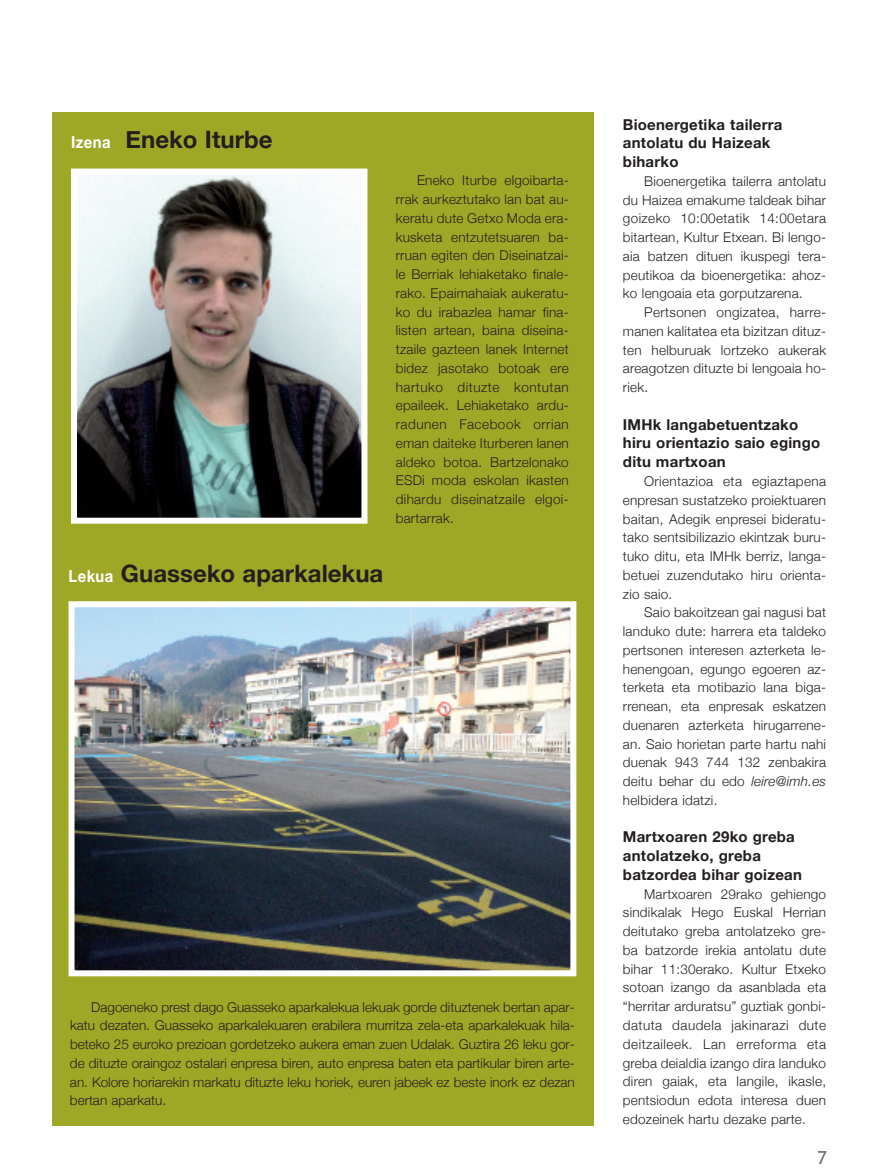
<style>
.page{position:relative;width:877px;height:1175px;background:#fff}
.page>*{position:absolute;margin:0;border:0;box-sizing:border-box;transform-origin:0 0}
.t1{font:700 24px "Helvetica Neue";color:#231f20}
.t2{font:18px "Trebuchet MS";color:#716c6b}
.t3{font:700 15px/18.8px "Helvetica Neue";letter-spacing:.015em;color:#231f20}
.t4{font:300 13.5px/18.8px "Helvetica Neue";letter-spacing:.015em;color:#231f20;text-align:justify}
.s1{font-size:16.5px;color:#fff}
.s2{font-style:italic}
</style>
<div class="page">
<div style="left:52px;top:112px;width:541px;height:1013px;background:#9fa727"></div>
<img style="left:78px;top:175px;width:282px;height:341px">
<div style="left:71px;top:168px;width:296px;height:355px;border:6px solid #fff"></div>
<img style="left:76px;top:608px;width:493px;height:361px">
<div style="left:69px;top:601px;width:507px;height:375px;border:6px solid #fff"></div>
<h1 class="t1" style="left:71px;top:124px;width:203px"><span class="s1">Izena</span> Eneko Iturbe</h1>
<p class="t4" style="left:396px;top:171px;width:175px;text-indent:21px">Eneko Iturbe elgoibarta&shy;rrak aurkeztutako lan bat au&shy;keratu dute Getxo Moda era&shy;kusketa entzutetsuaren ba&shy;rruan egiten den Diseinatzai&shy;le Berriak lehiaketako finale&shy;rako. Epaimahaiak aukeratu&shy;ko du irabazlea hamar fina&shy;listen artean, baina diseina&shy;tzaile gazteen lanek Internet bidez jasotako botoak ere hartuko dituzte kontutan epaileek. Lehiaketako ardu&shy;radunen Facebook orrian eman daiteke Iturberen lanen aldeko botoa. Bartzelonako ESDi moda eskolan ikasten dihardu diseinatzaile elgoi&shy;bartarrak.</p>
<h1 class="t1" style="left:69px;top:558px;width:316px"><span class="s1">Lekua</span> Guasseko aparkalekua</h1>
<p class="t4" style="left:70px;top:997px;width:506px;text-indent:21px">Dagoeneko prest dago Guasseko aparkalekua lekuak gorde dituztenek bertan apar&shy;katu dezaten. Guasseko aparkalekuaren erabilera murritza zela-eta aparkalekuak hila&shy;beteko 25 euroko prezioan gordetzeko aukera eman zuen Udalak. Guztira 26 leku gor&shy;de dituzte oraingoz ostalari enpresa biren, auto enpresa baten eta partikular biren arte&shy;an. Kolore horiarekin markatu dituzte leku horiek, euren jabeek ez beste inork ez dezan bertan aparkatu.</p>
<p class="t3" style="left:623px;top:114px;width:161px">Bioenergetika tailerra antolatu du Haizeak biharko</p>
<p class="t4" style="left:623px;top:171px;width:205px;text-indent:21px">Bioenergetika tailerra antolatu du Haizea emakume taldeak bihar goizeko 10:00etatik 14:00etara bitartean, Kultur Etxean. Bi lengo&shy;aia batzen dituen ikuspegi tera&shy;peutikoa da bioenergetika: ahoz&shy;ko lengoaia eta gorputzarena.</p>
<p class="t4" style="left:623px;top:303px;width:205px;text-indent:21px">Pertsonen ongizatea, harre&shy;manen kalitatea eta bizitzan dituz&shy;ten helburuak lortzeko aukerak areagotzen dituzte bi lengoaia ho&shy;riek.</p>
<p class="t3" style="left:623px;top:414px;width:199px">IMHk langabetuentzako hiru orientazio saio egingo ditu martxoan</p>
<p class="t4" style="left:623px;top:471px;width:205px;text-indent:21px">Orientazioa eta egiaztapena enpresan sustatzeko proiektuaren baitan, Adegik enpresei bideratu&shy;tako sentsibilizazio ekintzak buru&shy;tuko ditu, eta IMHk berriz, langa&shy;betuei zuzendutako hiru orienta&shy;zio saio.</p>
<p class="t4" style="left:623px;top:603px;width:205px;text-indent:21px">Saio bakoitzean gai nagusi bat landuko dute: harrera eta taldeko pertsonen interesen azterketa le&shy;henengoan, egungo egoeren az&shy;terketa eta motibazio lana biga&shy;rrenean, eta enpresak eskatzen duenaren azterketa hirugarrene&shy;an. Saio horietan parte hartu nahi duenak 943 744 132 zenbakira deitu behar du edo <span class="s2">leire@imh.es </span>helbidera idatzi.</p>
<p class="t3" style="left:623px;top:827px;width:181px">Martxoaren 29ko greba antolatzeko, greba batzordea bihar goizean</p>
<p class="t4" style="left:623px;top:884px;width:205px;text-indent:21px">Martxoaren 29rako gehiengo sindikalak Hego Euskal Herrian deitutako greba antolatzeko gre&shy;ba batzorde irekia antolatu dute bihar 11:30erako. Kultur Etxeko sotoan izango da asanblada eta “herritar arduratsu” guztiak gonbi&shy;datuta daudela jakinarazi dute deitzaileek. Lan erreforma eta greba deialdia izango dira landuko diren gaiak, eta langile, ikasle, pentsiodun edota interesa duen edozeinek hartu dezake parte.</p>
<h2 class="t2" style="left:818px;top:1147px;width:11px">7</h2>
</div>
